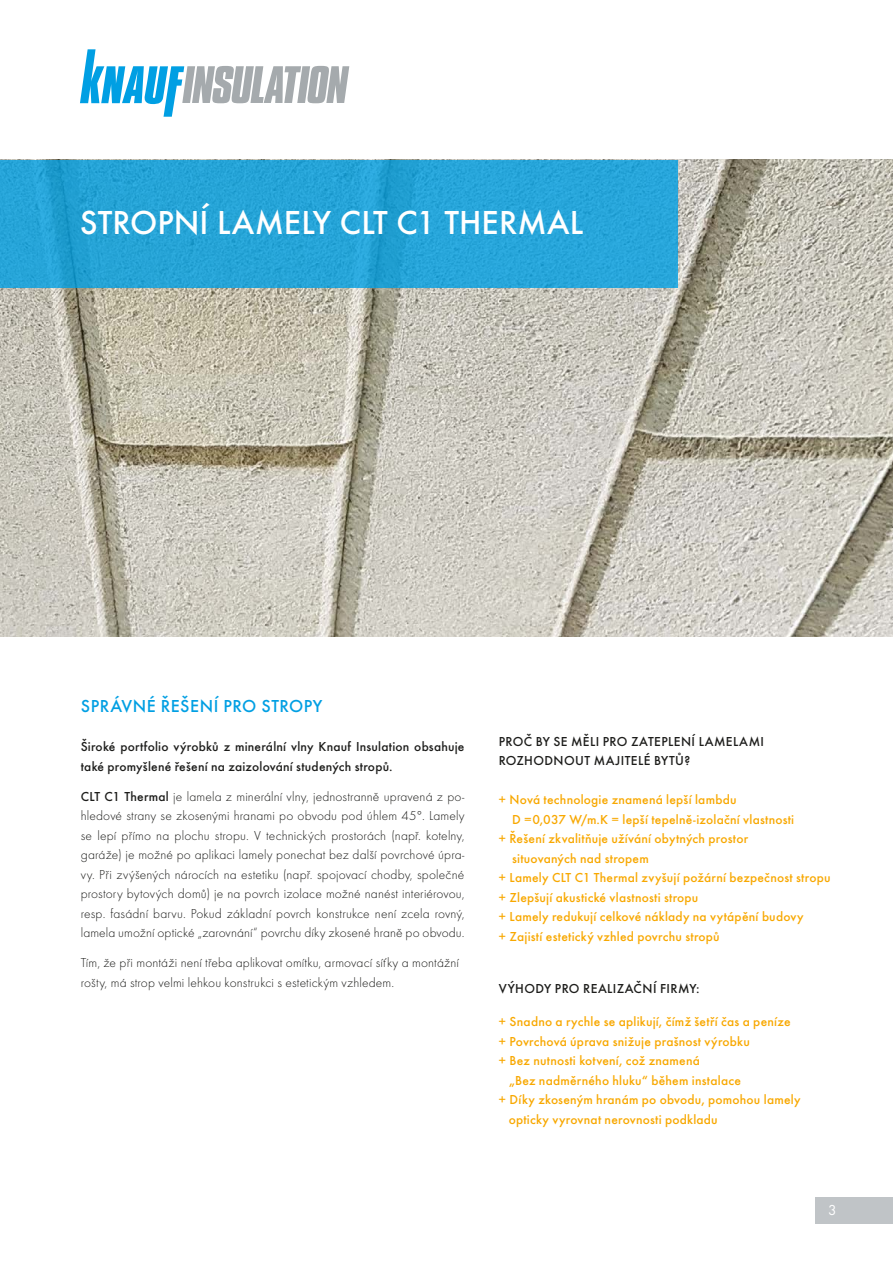
<style>
.page{position:relative;width:893px;height:1263px;background:#fff}
.page>*{position:absolute;margin:0;border:0;box-sizing:border-box;transform-origin:0 0}
.t1{font:500 34.5px "Futura TOT";color:#fff}
.t2{font:500 18px "Futura TOT";letter-spacing:.025em;color:#009fe3}
.t3{font:15px "Futura TOT";color:#fff}
.t4{font:13.5px/19.5px "Futura TOT Ligh";letter-spacing:.01em;color:#1d1d1b;text-align:justify}
.t5{font:500 13.5px "Futura TOT";letter-spacing:.015em;color:#f8a800}
.t6{font:500 13.5px/19.5px "Futura TOT";letter-spacing:.015em;color:#1d1d1b}
.s1{font-family:"Futura TOT";font-weight:500}
</style>
<div class="page">
<img style="left:0;top:160px;width:893px;height:477px">
<svg style="left:80px;top:49px;width:269px;height:68px"></svg>
<div style="left:0;top:160px;width:677px;height:127px;background:#26a5d8"></div>
<div style="left:815px;top:1197px;width:78px;height:27px;background:#c0c4c7"></div>
<h1 class="t1" style="left:80px;top:202px;width:505px">STROPNÍ LAMELY CLT C1 THERMAL</h1>
<h2 class="t2" style="left:81px;top:695px;width:243px">SPRÁVNÉ ŘEŠENÍ PRO STROPY</h2>
<p class="t6" style="left:81px;top:737px;width:385px">Široké portfolio výrobků z minerální vlny Knauf Insulation obsahuje také promyšlené řešení na zaizolování studených stropů.</p>
<p class="t4" style="left:81px;top:787px;width:385px"><span class="s1">CLT C1 Thermal</span> je lamela z minerální vlny, jednostranně upravená z po&shy;hledové strany se zkosenými hranami po obvodu pod úhlem 45°. Lamely se lepí přímo na plochu stropu. V technických prostorách (např. kotelny, garáže) je možné po aplikaci lamely ponechat bez další povrchové úpra&shy;vy. Při zvýšených nárocích na estetiku (např. spojovací chodby, společné prostory bytových domů) je na povrch izolace možné nanést interiérovou, resp. fasádní barvu. Pokud základní povrch konstrukce není zcela rovný, lamela umožní optické „zarovnání“ povrchu díky zkosené hraně po obvodu.</p>
<p class="t4" style="left:81px;top:953px;width:380px">Tím, že při montáži není třeba aplikovat omítku, armovací síťky a montážní rošty, má strop velmi lehkou konstrukci s estetickým vzhledem.</p>
<p class="t6" style="left:499px;top:732px;width:267px">PROČ BY SE MĚLI PRO ZATEPLENÍ LAMELAMI<br>ROZHODNOUT MAJITELÉ BYTŮ?</p>
<p class="t5" style="left:499px;top:792px;width:239px">+ Nová technologie znamená lepší lambdu</p>
<p class="t5" style="left:499px;top:811px;width:297px">λ D =0,037 W/m.K = lepší tepelně-izolační vlastnosti</p>
<p class="t5" style="left:499px;top:831px;width:251px">+ Řešení zkvalitňuje užívání obytných prostor</p>
<p class="t5" style="left:512px;top:850px;width:138px">situovaných nad stropem</p>
<p class="t5" style="left:499px;top:870px;width:333px">+ Lamely CLT C1 Thermal zvyšují požární bezpečnost stropu</p>
<p class="t5" style="left:499px;top:889px;width:201px">+ Zlepšují akustické vlastnosti stropu</p>
<p class="t5" style="left:499px;top:909px;width:306px">+ Lamely redukují celkové náklady na vytápění budovy</p>
<p class="t5" style="left:499px;top:928px;width:223px">+ Zajistí estetický vzhled povrchu stropů</p>
<p class="t6" style="left:499px;top:979px;width:202px">VÝHODY PRO REALIZAČNÍ FIRMY:</p>
<p class="t5" style="left:499px;top:1014px;width:294px">+ Snadno a rychle se aplikují, čímž šetří čas a peníze</p>
<p class="t5" style="left:499px;top:1033px;width:253px">+ Povrchová úprava snižuje prašnost výrobku</p>
<p class="t5" style="left:499px;top:1053px;width:203px">+ Bez nutnosti kotvení, což znamená</p>
<p class="t5" style="left:509px;top:1072px;width:234px">„Bez nadměrného hluku“ během instalace</p>
<p class="t5" style="left:499px;top:1092px;width:303px">+ Díky zkoseným hranám po obvodu, pomohou lamely</p>
<p class="t5" style="left:509px;top:1111px;width:211px">opticky vyrovnat nerovnosti podkladu</p>
<p class="t3" style="left:828px;top:1201px;width:10px">3</p>
</div>
